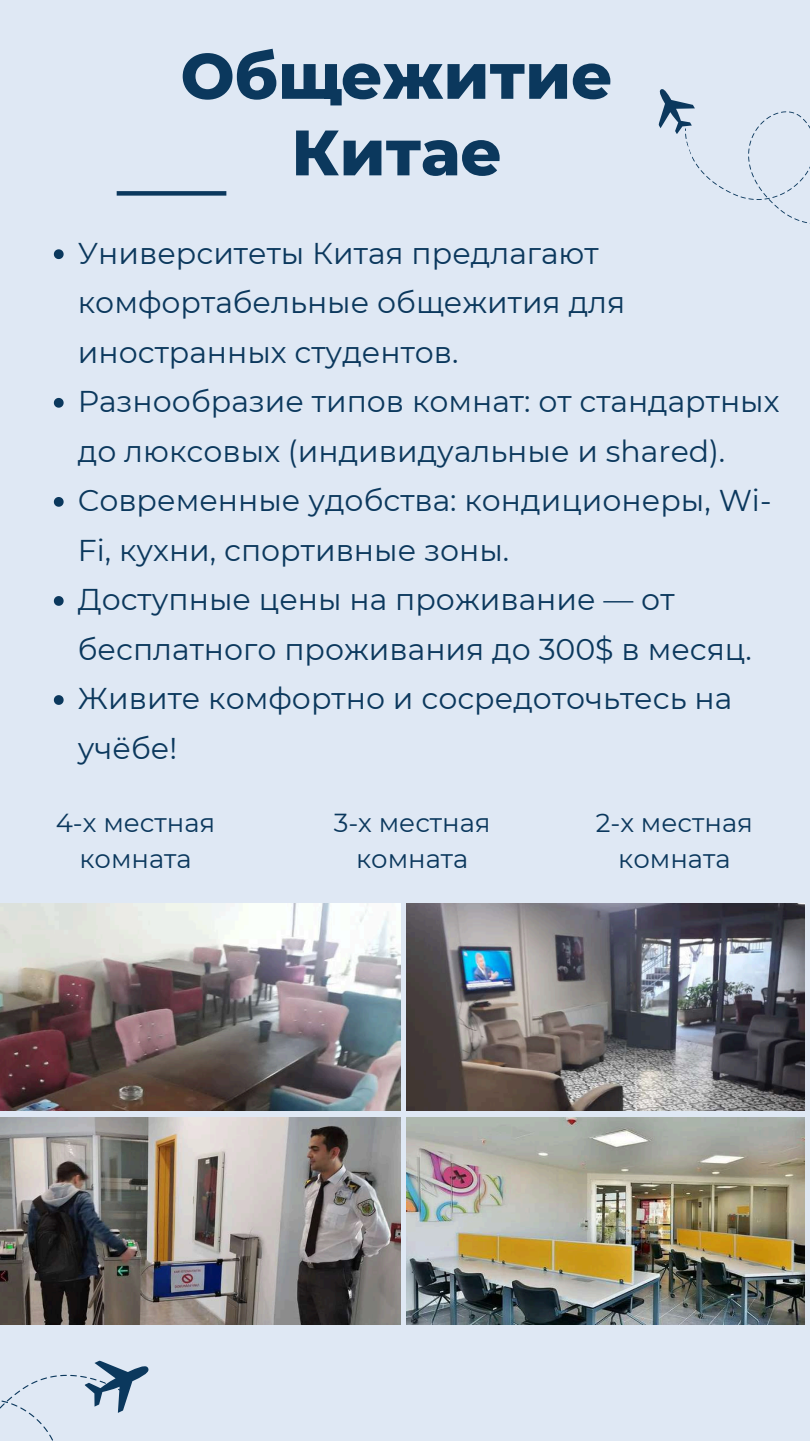
<style>
.page{position:relative;width:810px;height:1441px;background:#fff}
.page>*{position:absolute;margin:0;border:0;box-sizing:border-box;transform-origin:0 0}
.t1{font:800 64px/76.5px "Montserrat";color:#0b385d;text-align:center}
.t2{font:30px/49.5px "Montserrat";color:#0b385d}
.t3{font:26px/36px "Montserrat";color:#0b385d;text-align:center}
</style>
<div class="page">
<div style="left:0;top:0;width:810px;height:1440px;background:#dfe8f4"></div>
<img style="left:0;top:903px;width:400px;height:207px">
<img style="left:0;top:1117px;width:400px;height:206px">
<svg style="left:117px;top:191px;width:109px;height:4px"></svg>
<svg style="left:0;top:1317px;width:150px;height:123px"></svg>
<svg style="left:54px;top:249px;width:10px;height:10px"></svg>
<svg style="left:54px;top:398px;width:10px;height:9px"></svg>
<svg style="left:54px;top:497px;width:10px;height:9px"></svg>
<svg style="left:54px;top:596px;width:10px;height:9px"></svg>
<svg style="left:54px;top:695px;width:10px;height:9px"></svg>
<svg style="left:658px;top:89px;width:152px;height:135px"></svg>
<img style="left:407px;top:903px;width:397px;height:207px">
<img style="left:407px;top:1117px;width:397px;height:206px">
<h1 class="t1" style="left:181px;top:38px;width:433px">Общежитие<br>Китае</h1>
<p class="t2" style="left:78px;top:228px;width:703px">Университеты Китая предлагают комфортабельные общежития для иностранных студентов.<br>Разнообразие типов комнат: от стандартных до люксовых (индивидуальные и shared).<br>Современные удобства: кондиционеры, Wi-<br>Fi, кухни, спортивные зоны.<br>Доступные цены на проживание — от бесплатного проживания до 300$ в месяц.<br>Живите комфортно и сосредоточьтесь на учёбе!</p>
<p class="t3" style="left:56px;top:804px;width:161px">4-х местная комната</p>
<p class="t3" style="left:334px;top:804px;width:159px">3-х местная комната</p>
<p class="t3" style="left:596px;top:804px;width:159px">2-х местная комната</p>
</div>
